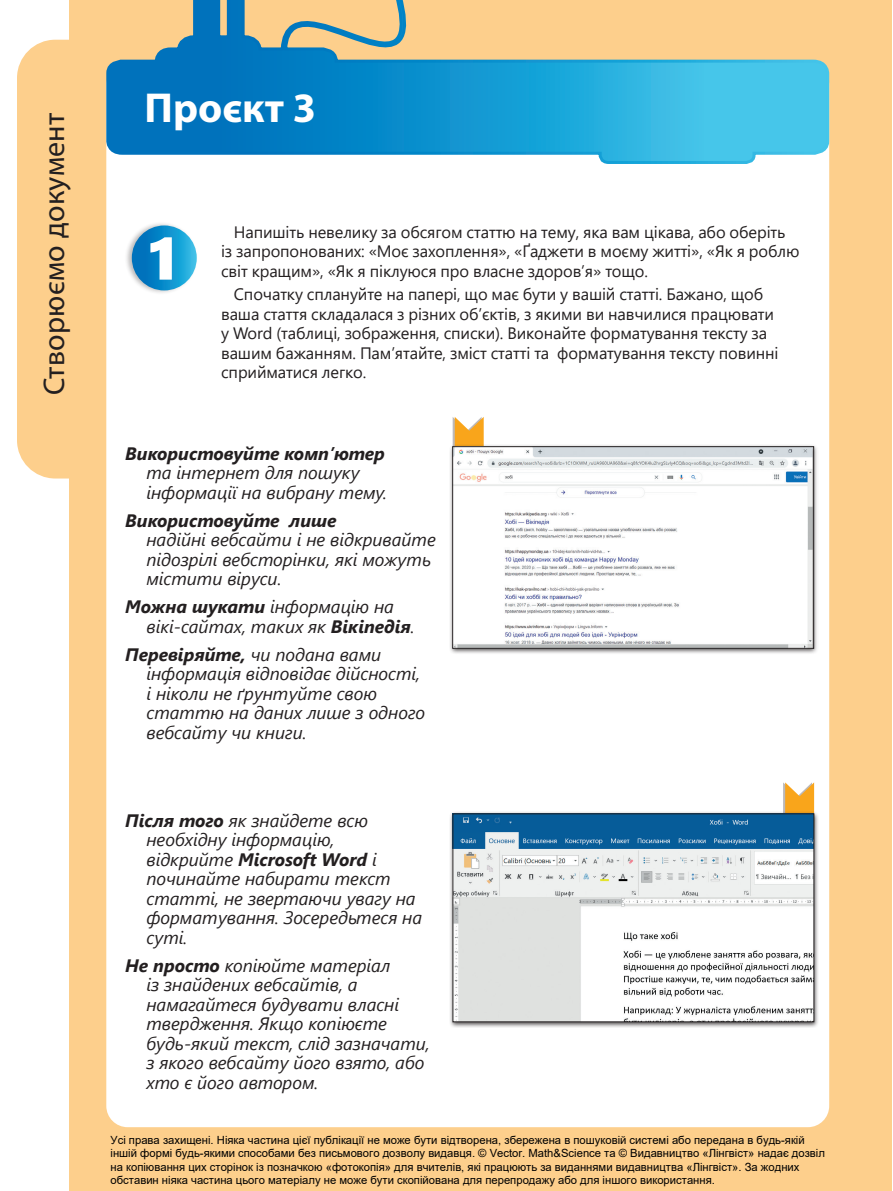
<style>
.page{position:relative;width:893px;height:1191px;background:#fff}
.page>*{position:absolute;margin:0;border:0;box-sizing:border-box;transform-origin:0 0}
.Tema{font:700 42px "Myriad Pro";color:#fff}
.frame_module_task{font:30px "Myriad Pro";letter-spacing:.01em;color:#231f20}
.DT_group_work{font:italic 18px/19.5px "Segoe UI";color:#231f20}
.DT_text{font:16.5px/19.5px "Segoe UI";letter-spacing:-.01em;color:#231f20}
.t1{font:11.25px/13.5px "Arial";color:#000}
.s1{font-weight:700}
</style>
<div class="page">
<div style="left:69px;top:0;width:823px;height:1191px;background:#fdcf8c"></div>
<div style="left:17px;top:40px;width:146px;height:438px;background:#fdcf8c;border-radius:38px"></div>
<div style="left:106px;top:64px;width:723px;height:1063px;background:#fff;border-radius:21px"></div>
<svg style="left:783px;top:782px;width:31px;height:29px"></svg>
<div style="left:449px;top:811px;width:370px;height:217px;background:#231f20;opacity:.8"></div>
<img style="left:455px;top:815px;width:357px;height:205px">
<div style="left:453px;top:813px;width:361px;height:209px;border:1px solid #231f20"></div>
<svg style="left:453px;top:417px;width:31px;height:27px"></svg>
<div style="left:449px;top:444px;width:370px;height:210px;background:#231f20;opacity:.8"></div>
<img style="left:454px;top:448px;width:358px;height:198px">
<div style="left:452px;top:446px;width:362px;height:202px;border:1px solid #231f20"></div>
<div style="left:124px;top:221px;width:74px;height:74px;background:#231f20;opacity:.3"></div>
<svg style="left:132px;top:225px;width:65px;height:65px;background:#1492ce"></svg>
<svg style="left:150px;top:237px;width:22px;height:43px"></svg>
<svg style="left:106px;top:0;width:724px;height:165px"></svg>
<p class="frame_module_task" style="left:36px;top:395px;width:284px;rotate:-90deg">Створюємо документ</p>
<p class="Tema" style="left:145px;top:81px;width:173px">Проєкт 3</p>
<p class="DT_text" style="left:221px;top:220px;width:580px;text-indent:13px">Напишіть невелику за обсягом статтю на тему, яка вам цікава, або оберіть із запропонованих: «Моє захоплення», «Ґаджети в моєму житті», «Як я роблю світ кращим», «Як я піклуюся про власне здоров’я» тощо.</p>
<p class="DT_text" style="left:221px;top:283px;width:559px;text-indent:13px">Спочатку сплануйте на папері, що має бути у вашій статті. Бажано, щоб ваша стаття складалася з різних об’єктів, з якими ви навчилися працювати у Word (таблиці, зображення, списки). Виконайте форматування тексту за вашим бажанням. Пам’ятайте, зміст статті та форматування тексту повинні сприйматися легко.</p>
<p class="DT_group_work" style="left:146px;top:441px;width:242px;text-indent:-21px"><span class="s1">Використовуйте комп’ютер </span>та інтернет для пошуку інформації на вибрану тему.</p>
<p class="DT_group_work" style="left:146px;top:508px;width:291px;text-indent:-21px"><span class="s1">Використовуйте лише<br></span>надійні вебсайти і не відкривайте підозрілі вебсторінки, які можуть містити віруси.</p>
<p class="DT_group_work" style="left:146px;top:594px;width:270px;text-indent:-21px"><span class="s1">Можна шукати</span> інформацію на вікі-сайтах, таких як <span class="s1">Вікіпедія</span>.</p>
<p class="DT_group_work" style="left:146px;top:642px;width:280px;text-indent:-21px"><span class="s1">Перевіряйте,</span> чи подана вами інформація відповідає дійсності, і ніколи не ґрунтуйте свою статтю на даних лише з одного вебсайту чи книги.</p>
<p class="DT_group_work" style="left:146px;top:807px;width:277px;text-indent:-21px"><span class="s1">Після того</span> як знайдете всю необхідну інформацію, відкрийте <span class="s1">Microsoft Word</span> і починайте набирати текст статті, не звертаючи увагу на форматування. Зосередьтеся на суті.</p>
<p class="DT_group_work" style="left:146px;top:952px;width:285px;text-indent:-21px"><span class="s1">Не просто</span> копіюйте матеріал<br>із знайдених вебсайтів, а намагайтеся будувати власні твердження. Якщо копіюєте будь-який текст, слід зазначати, з якого вебсайту його взято, або хто є його автором.</p>
<p class="t1" style="left:111px;top:1133px;width:716px">Усі права захищені. Ніяка частина цієї публікації не може бути відтворена, збережена в пошуковій системі або передана в будь-якій іншій формі будь-якими способами без письмового дозволу видавця. © Vector. Math&amp;Science та © Видавництво «Лінгвіст» надає дозвіл на копіювання цих сторінок із позначкою «фотокопія» для вчителів, які працюють за виданнями видавництва «Лінгвіст». За жодних обставин ніяка частина цього матеріалу не може бути скопійована для перепродажу або для іншого використання.</p>
</div>
